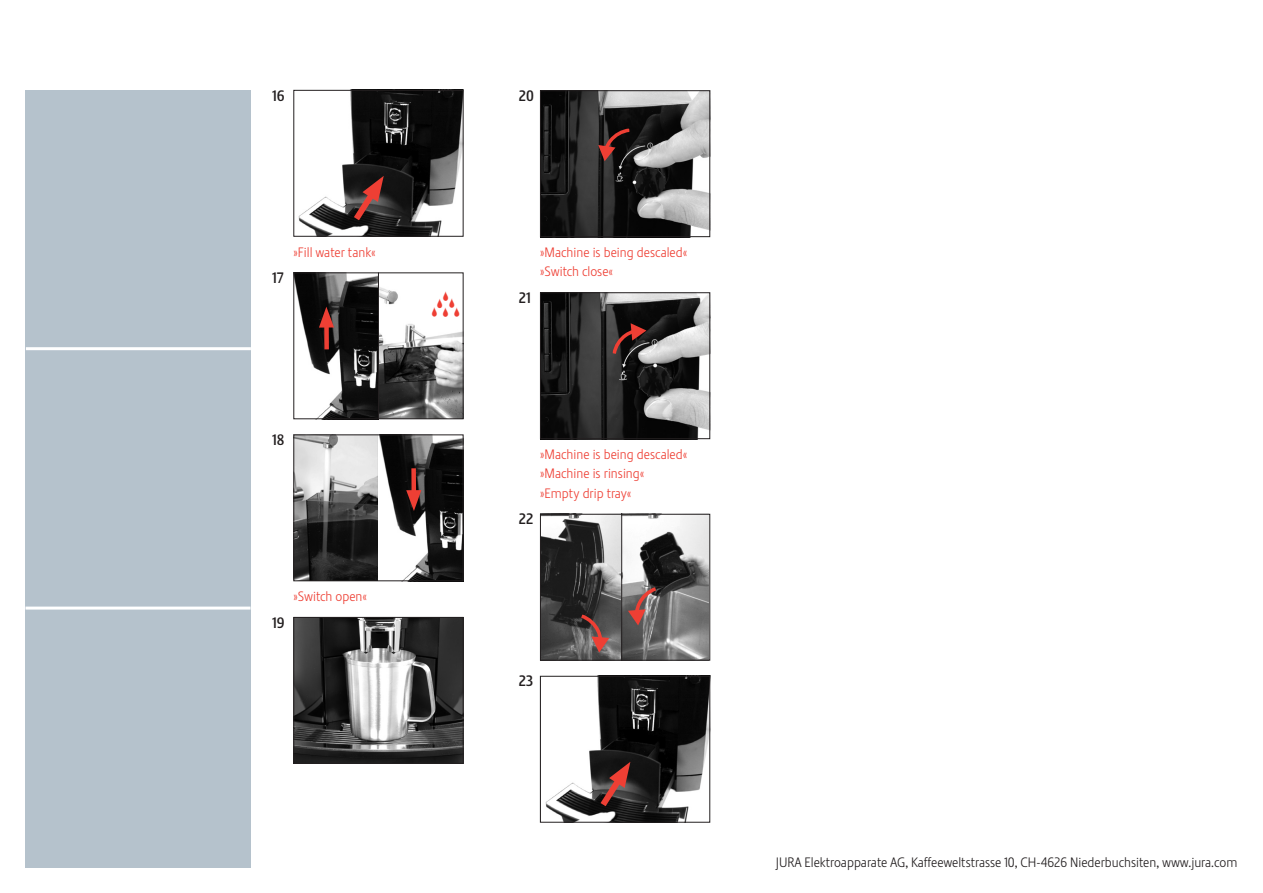
<style>
.page{position:relative;width:1263px;height:893px;background:#fff}
.page>*{position:absolute;margin:0;border:0;box-sizing:border-box;transform-origin:0 0}
.t1{font:37.5px "Jura Pict 2006";color:#ee3f34}
.HA{font:15px "Stalemate Pro 2 J Medium";color:#231f20}
.RE{font:13.5px/19.5px "Stalemate Pro 2 J Light";color:#ee3f34}
.Adresszeile{font:13.5px "Stalemate Pro 2 J Light";color:#231f20}
</style>
<div class="page">
<div style="left:26px;top:90px;width:225px;height:777px;background:#b5c2cc"></div>
<hr style="left:26px;top:347px;width:225px;height:3px;background:#fff">
<hr style="left:26px;top:607px;width:224px;height:3px;background:#fff">
<img style="left:298px;top:92px;width:163px;height:143px">
<hr style="left:293px;top:163px;width:170px;height:1px;background:#231f20">
<hr style="left:379px;top:112px;width:4px;height:23px;background:#090909">
<svg style="left:375px;top:130px;width:12px;height:16px"></svg>
<hr style="left:356px;top:174px;width:4px;height:23px;background:#151515">
<svg style="left:348px;top:176px;width:36px;height:51px;background:#532f2c"></svg>
<div style="left:293px;top:90px;width:170px;height:147px;border:1px solid #231f20"></div>
<img style="left:295px;top:274px;width:166px;height:143px">
<hr style="left:378px;top:272px;width:1px;height:147px;background:#231f20">
<div style="left:324px;top:319px;width:5px;height:30px;background:#ee3f34"></div>
<svg style="left:319px;top:307px;width:15px;height:21px"></svg>
<div style="left:293px;top:272px;width:170px;height:147px;border:1px solid #231f20"></div>
<img style="left:295px;top:436px;width:166px;height:143px">
<hr style="left:378px;top:434px;width:1px;height:147px;background:#231f20">
<div style="left:411px;top:468px;width:5px;height:30px;background:#ee3f34"></div>
<svg style="left:406px;top:490px;width:15px;height:21px"></svg>
<div style="left:293px;top:434px;width:170px;height:147px;border:1px solid #231f20"></div>
<img style="left:295px;top:619px;width:166px;height:143px">
<div style="left:293px;top:617px;width:170px;height:147px;border:1px solid #231f20"></div>
<img style="left:542px;top:92px;width:166px;height:143px">
<svg style="left:598px;top:126px;width:32px;height:35px"></svg>
<div style="left:540px;top:90px;width:170px;height:147px;border:1px solid #231f20"></div>
<img style="left:542px;top:294px;width:166px;height:143px">
<svg style="left:610px;top:323px;width:36px;height:31px"></svg>
<div style="left:540px;top:292px;width:170px;height:147px;border:1px solid #231f20"></div>
<img style="left:542px;top:516px;width:166px;height:143px">
<svg style="left:581px;top:614px;width:28px;height:39px"></svg>
<svg style="left:628px;top:587px;width:28px;height:38px"></svg>
<hr style="left:621px;top:514px;width:1px;height:147px;background:#231f20">
<div style="left:540px;top:514px;width:170px;height:147px;border:1px solid #231f20"></div>
<img style="left:545px;top:678px;width:163px;height:143px">
<hr style="left:540px;top:749px;width:170px;height:1px;background:#231f20">
<hr style="left:626px;top:698px;width:3px;height:23px;background:#ee3f34">
<svg style="left:622px;top:716px;width:12px;height:16px"></svg>
<hr style="left:603px;top:760px;width:3px;height:23px;background:#ee3f34">
<svg style="left:595px;top:762px;width:36px;height:51px;background:#532f2c"></svg>
<div style="left:540px;top:676px;width:170px;height:147px;border:1px solid #231f20"></div>
<p class="HA" style="left:272px;top:86px;width:14px">16</p>
<p class="HA" style="left:272px;top:269px;width:13px">17</p>
<p class="RE" style="left:293px;top:242px;width:84px">»Fill water tank«</p>
<p class="HA" style="left:272px;top:431px;width:14px">18</p>
<p class="t1" style="left:432px;top:282px;width:29px">c</p>
<p class="HA" style="left:272px;top:613px;width:14px">19</p>
<p class="RE" style="left:293px;top:587px;width:75px">»Switch open«</p>
<p class="HA" style="left:519px;top:87px;width:17px">20</p>
<p class="HA" style="left:519px;top:289px;width:14px">21</p>
<p class="RE" style="left:540px;top:243px;width:149px">»Machine is being descaled« »Switch close«</p>
<p class="HA" style="left:519px;top:510px;width:16px">22</p>
<p class="RE" style="left:540px;top:445px;width:149px">»Machine is being descaled« »Machine is rinsing« »Empty drip tray«</p>
<p class="HA" style="left:519px;top:672px;width:16px">23</p>
<p class="Adresszeile" style="left:776px;top:855px;width:463px">JURA Elektroapparate AG, Kaffeeweltstrasse 10, CH-4626 Niederbuchsiten, www.jura.com</p>
</div>
